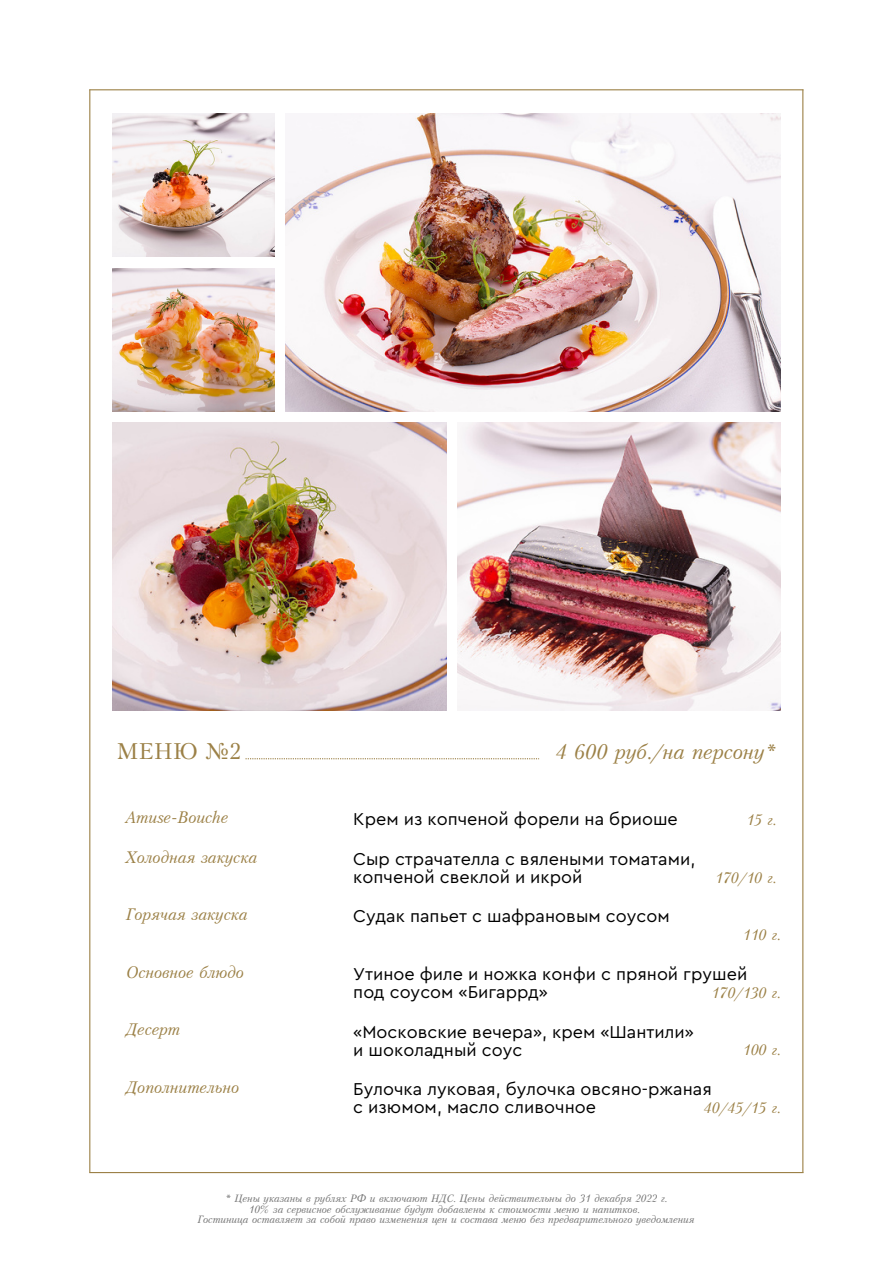
<style>
.page{position:relative;width:893px;height:1264px;background:#fff}
.page>*{position:absolute;margin:0;border:0;box-sizing:border-box;transform-origin:0 0}
.t1{font:22.5px "Petersburg Cyrillic";color:#9c8147}
.t2{font:21px "Petersburg Italic Cyrillic";color:#9c8147}
.t3{font:18px/18px "Cera Pro";color:#000}
.t4{font:16.5px "Petersburg Italic Cyrillic";color:#9c8147}
.t5{font:15px "Petersburg Italic Cyrillic";color:#9c8147}
.t6{font:10.5px/10.5px "Petersburg Italic Cyrillic";color:#737373;text-align:center}
</style>
<div class="page">
<hr style="left:89px;top:89px;width:714px;height:1px;background:#9c8147">
<hr style="left:89px;top:1171px;width:714px;height:2px;background:#9c8147">
<hr style="left:89px;top:90px;width:1px;height:1082px;background:#9c8147">
<hr style="left:802px;top:90px;width:1px;height:1082px;background:#9c8147">
<img style="left:112px;top:113px;width:162px;height:144px">
<img style="left:285px;top:113px;width:495px;height:298px">
<img style="left:112px;top:268px;width:162px;height:143px">
<img style="left:112px;top:422px;width:334px;height:288px">
<img style="left:457px;top:422px;width:323px;height:288px">
<svg style="left:245px;top:758px;width:294px;height:1px"></svg>
<p class="t1" style="left:116px;top:741px;width:126px">МЕНЮ №2</p>
<p class="t2" style="left:556px;top:742px;width:222px">4 600 руб./на персону*</p>
<p class="t4" style="left:125px;top:810px;width:104px">Amuse-Bouche</p>
<p class="t4" style="left:125px;top:850px;width:133px">Холодная закуска</p>
<p class="t3" style="left:353px;top:810px;width:326px">Крем из копченой форели на бриоше</p>
<p class="t5" style="left:746px;top:813px;width:31px">15 г.</p>
<p class="t3" style="left:353px;top:850px;width:343px">Сыр страчателла с вялеными томатами, копченой свеклой и икрой</p>
<p class="t5" style="left:715px;top:871px;width:63px">170/10 г.</p>
<p class="t4" style="left:126px;top:907px;width:122px">Горячая закуска</p>
<p class="t3" style="left:353px;top:907px;width:318px">Судак папьет с шафрановым соусом</p>
<p class="t4" style="left:126px;top:964px;width:118px">Основное блюдо</p>
<p class="t5" style="left:742px;top:928px;width:39px">110 г.</p>
<p class="t3" style="left:353px;top:965px;width:389px">Утиное филе и ножка конфи с пряной грушей под соусом «Бигаррд»</p>
<p class="t5" style="left:711px;top:986px;width:70px">170/130 г.</p>
<p class="t4" style="left:126px;top:1022px;width:55px">Десерт</p>
<p class="t3" style="left:353px;top:1022px;width:342px">«Московские вечера», крем «Шантили» и шоколадный соус</p>
<p class="t5" style="left:742px;top:1043px;width:39px">100 г.</p>
<p class="t4" style="left:126px;top:1079px;width:113px">Дополнительно</p>
<p class="t3" style="left:353px;top:1080px;width:360px">Булочка луковая, булочка овсяно-ржаная с изюмом, масло сливочное</p>
<p class="t5" style="left:703px;top:1101px;width:78px">40/45/15 г.</p>
<p class="t6" style="left:198px;top:1194px;width:498px">* Цены указаны в рублях РФ и включают НДС. Цены действительны до 31 декабря 2022 г.<br>10% за сервисное обслуживание будут добавлены к стоимости меню и напитков.<br>Гостиница оставляет за собой право изменения цен и состава меню без предварительного уведомления</p>
</div>
